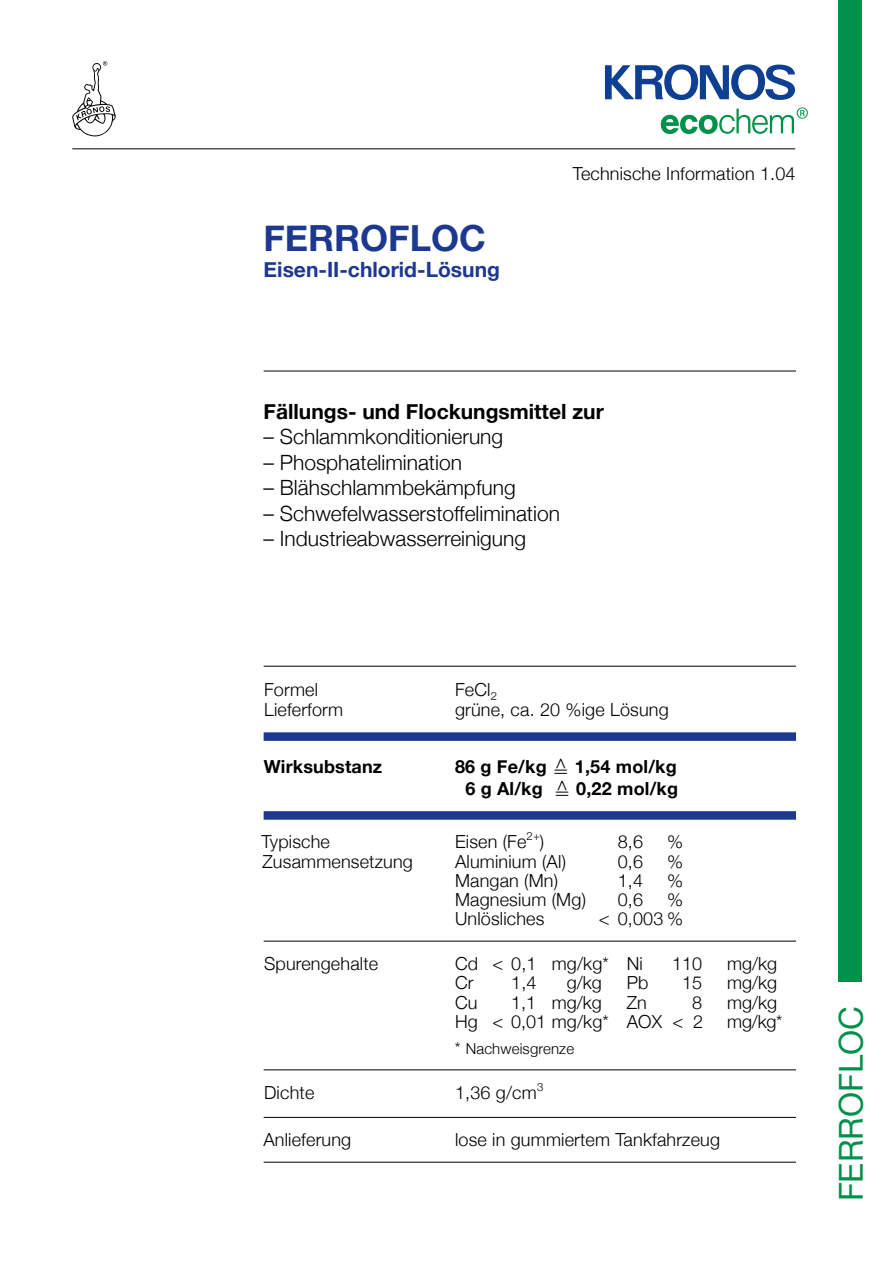
<style>
.page{position:relative;width:893px;height:1263px;background:#fff}
.page>*{position:absolute;margin:0;border:0;box-sizing:border-box;transform-origin:0 0}
.t1{font:700 36px "Helvetica Neue";color:#1c388f}
.t2{font:33px "Helvetica Neue";color:#009049}
.t3{font:300 21px "Helvetica Neue";color:#000}
.t4{font:700 21px "Helvetica Neue";color:#000}
.t5{font:700 21px "Helvetica Neue";color:#1c388f}
.t6{font:300 18px "Helvetica Neue";letter-spacing:.01em;color:#000}
.t7{font:700 18px "Helvetica Neue";letter-spacing:.01em;color:#000}
.t8{font:300 15px "Helvetica Neue";letter-spacing:.01em;color:#000}
.t9{font:300 11.4px "Helvetica Neue";color:#000}
.s1{font-size:16.5px}
</style>
<div class="page">
<hr style="left:264px;top:666px;width:532px;height:1px;background:#000">
<div style="left:264px;top:732px;width:532px;height:9px;background:#1c388f"></div>
<div style="left:264px;top:811px;width:532px;height:9px;background:#1c388f"></div>
<hr style="left:264px;top:941px;width:532px;height:1px;background:#000">
<hr style="left:264px;top:1069px;width:532px;height:1px;background:#000">
<hr style="left:264px;top:1117px;width:532px;height:1px;background:#000">
<hr style="left:264px;top:1162px;width:532px;height:1px;background:#000">
<hr style="left:264px;top:371px;width:532px;height:1px;background:#000">
<hr style="left:72px;top:148px;width:723px;height:1px;background:#000">
<div style="left:838px;top:0;width:24px;height:982px;background:#009049"></div>
<svg style="left:72px;top:61px;width:44px;height:75px"></svg>
<svg style="left:605px;top:64px;width:190px;height:36px"></svg>
<svg style="left:661px;top:107px;width:147px;height:27px"></svg>
<h1 class="t1" style="left:264px;top:216px;width:224px">FERROFLOC</h1>
<p class="t5" style="left:264px;top:257px;width:238px">Eisen-II-chlorid-Lösung</p>
<p class="t6" style="left:573px;top:162px;width:224px">Technische Information 1.04</p>
<p class="t4" style="left:264px;top:398px;width:342px">Fällungs- und Flockungsmittel zur</p>
<p class="t3" style="left:264px;top:424px;width:241px">– Schlammkonditionierung</p>
<p class="t3" style="left:264px;top:449px;width:200px">– Phosphatelimination</p>
<p class="t3" style="left:264px;top:475px;width:254px">– Blähschlammbekämpfung</p>
<p class="t3" style="left:264px;top:500px;width:298px">– Schwefelwasserstoffelimination</p>
<p class="t3" style="left:264px;top:526px;width:264px">– Industrieabwasserreinigung</p>
<p class="t6" style="left:264px;top:679px;width:55px">Formel</p>
<p class="t6" style="left:455px;top:679px;width:44px">FeCl<sub>2</sub></p>
<p class="t6" style="left:264px;top:699px;width:80px">Lieferform</p>
<p class="t6" style="left:455px;top:699px;width:215px">grüne, ca. 20 %ige Lösung</p>
<p class="t7" style="left:264px;top:755px;width:120px">Wirksubstanz</p>
<p class="t7" style="left:455px;top:755px;width:93px">86 g Fe/kg</p>
<p class="t7" style="left:575px;top:755px;width:103px">1,54 mol/kg</p>
<p class="t7" style="left:465px;top:778px;width:79px">6 g Al/kg</p>
<p class="t7" style="left:576px;top:778px;width:103px">0,22 mol/kg</p>
<p class="t6" style="left:262px;top:831px;width:70px">Typische</p>
<p class="t6" style="left:455px;top:831px;width:73px">Eisen (Fe</p>
<p class="t9" style="left:527px;top:829px;width:15px">2+</p>
<p class="t6" style="left:540px;top:831px;width:6px">)</p>
<p class="t6" style="left:618px;top:831px;width:27px">8,6</p>
<p class="t6" style="left:667px;top:831px;width:18px">%</p>
<p class="t6" style="left:262px;top:850px;width:152px">Zusammensetzung</p>
<p class="t6" style="left:455px;top:850px;width:113px">Aluminium (Al)</p>
<p class="t6" style="left:618px;top:850px;width:27px">0,6</p>
<p class="t6" style="left:667px;top:850px;width:18px">%</p>
<p class="t6" style="left:455px;top:869px;width:105px">Mangan (Mn)</p>
<p class="t6" style="left:618px;top:869px;width:27px">1,4</p>
<p class="t6" style="left:667px;top:869px;width:18px">%</p>
<p class="t6" style="left:455px;top:889px;width:133px">Magnesium (Mg)</p>
<p class="t6" style="left:618px;top:889px;width:27px">0,6</p>
<p class="t6" style="left:667px;top:889px;width:18px">%</p>
<p class="t6" style="left:455px;top:908px;width:91px">Unlösliches</p>
<p class="t6" style="left:599px;top:908px;width:86px">&lt; 0,003 %</p>
<p class="t6" style="left:264px;top:953px;width:116px">Spurengehalte</p>
<p class="t6" style="left:455px;top:953px;width:189px">Cd &lt; 0,1 mg/kg* Ni</p>
<p class="t6" style="left:672px;top:953px;width:32px">110</p>
<p class="t6" style="left:727px;top:953px;width:52px">mg/kg</p>
<p class="t6" style="left:455px;top:972px;width:20px">Cr</p>
<p class="t6" style="left:511px;top:972px;width:27px">1,4</p>
<p class="t6" style="left:567px;top:972px;width:37px">g/kg</p>
<p class="t6" style="left:627px;top:972px;width:23px">Pb</p>
<p class="t6" style="left:682px;top:972px;width:22px">15</p>
<p class="t6" style="left:727px;top:972px;width:52px">mg/kg</p>
<p class="t6" style="left:455px;top:991px;width:24px">Cu</p>
<p class="t6" style="left:511px;top:991px;width:92px">1,1 mg/kg</p>
<p class="t6" style="left:627px;top:991px;width:22px">Zn</p>
<p class="t6" style="left:692px;top:991px;width:12px">8</p>
<p class="t6" style="left:727px;top:991px;width:52px">mg/kg</p>
<p class="t6" style="left:455px;top:1010px;width:250px">Hg &lt; 0,01 mg/kg* AOX &lt; 2</p>
<p class="t6" style="left:727px;top:1010px;width:57px">mg/kg*</p>
<p class="t8" style="left:455px;top:1039px;width:121px"><span class="s1">*</span> Nachweisgrenze</p>
<p class="t6" style="left:264px;top:1081px;width:52px">Dichte</p>
<p class="t6" style="left:455px;top:1081px;width:83px">1,36 g/cm</p>
<p class="t9" style="left:537px;top:1079px;width:8px">3</p>
<p class="t6" style="left:263px;top:1129px;width:89px">Anlieferung</p>
<p class="t6" style="left:455px;top:1129px;width:267px">lose in gummiertem Tankfahrzeug</p>
<h2 class="t2" style="left:831px;top:1201px;width:197px;rotate:-90deg">FERROFLOC</h2>
</div>
